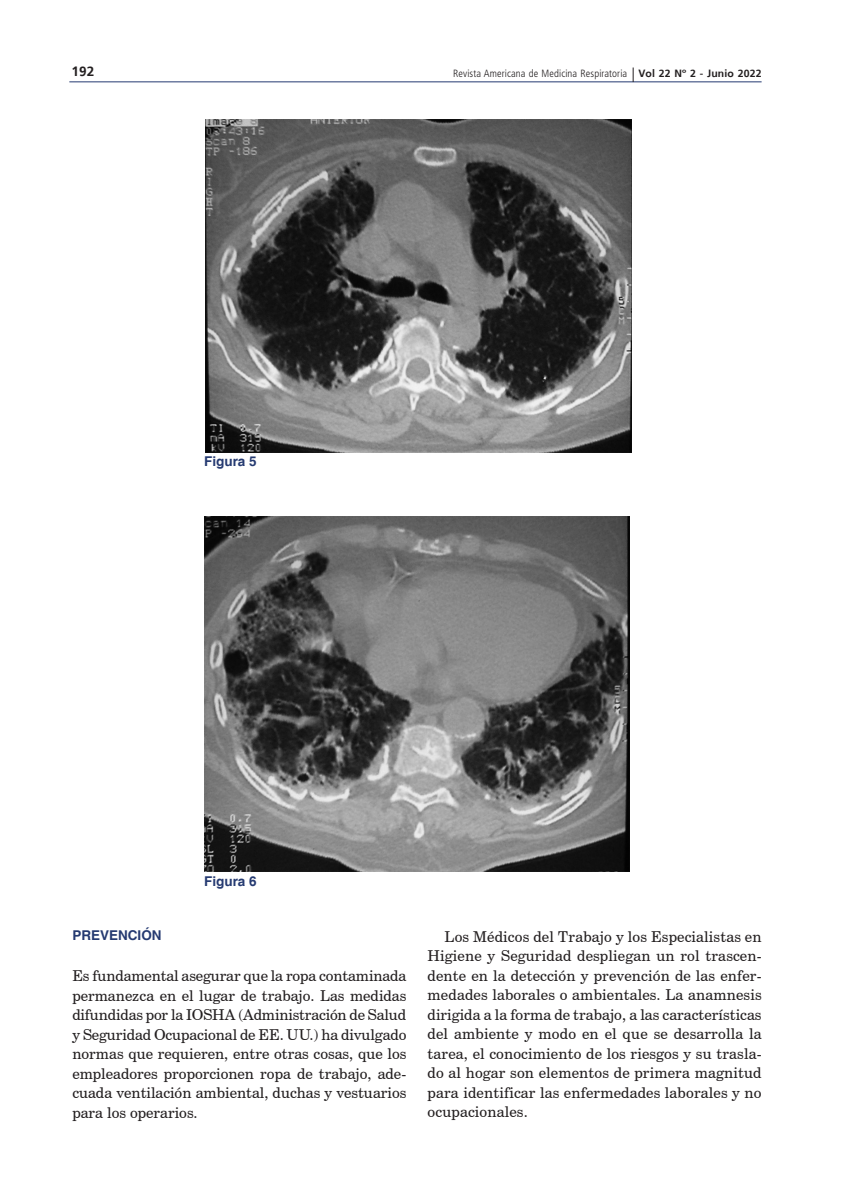
<style>
.page{position:relative;width:851px;height:1191px;background:#fff}
.page>*{position:absolute;margin:0;border:0;box-sizing:border-box;transform-origin:0 0}
.texto{font:15px/19.5px "Century Schoolbook BT";letter-spacing:.01em;color:#231f20;text-align:justify}
.texto1{font:15px/19.5px "Century Schoolbook BT";color:#231f20;text-align:justify}
.epigrafe{font:700 13.5px "Helvetica";color:#253a71}
.subtit{font:700 13.5px "Helvetica";color:#253a71}
.t1{font:700 13.5px "Frutiger";color:#231f20}
.t2{font:300 condensed 10.5px "Frutiger LT Std";letter-spacing:.01em;color:#231f20}
.s1{font-family:"Frutiger";font-weight:700;font-stretch:normal}
</style>
<div class="page">
<hr style="left:69px;top:81px;width:692px;height:1px;background:#253a71">
<svg style="left:632px;top:67px;width:1px;height:15px"></svg>
<img style="left:206px;top:119px;width:425px;height:334px">
<img style="left:204px;top:517px;width:425px;height:355px">
<p class="t1" style="left:71px;top:63px;width:24px">192</p>
<p class="t2" style="left:453px;top:67px;width:310px">Revista Americana de Medicina Respiratoria <span class="s1">Vol 22 Nº 2 - Junio 2022</span></p>
<p class="epigrafe" style="left:204px;top:453px;width:54px">Figura 5</p>
<p class="epigrafe" style="left:204px;top:873px;width:54px">Figura 6</p>
<p class="subtit" style="left:72px;top:927px;width:91px">PREVENCIÓN</p>
<p class="texto1" style="left:72px;top:965px;width:335px">Es fundamental asegurar que la ropa contaminada permanezca en el lugar de trabajo. Las medidas difundidas por la IOSHA (Administración de Salud y Seguridad Ocupacional de EE. UU.) ha divulgado normas que requieren, entre otras cosas, que los empleadores proporcionen ropa de trabajo, ade&shy;cuada ventilación ambiental, duchas y vestuarios para los operarios.</p>
<p class="texto" style="left:427px;top:926px;width:335px;text-indent:17px">Los Médicos del Trabajo y los Especialistas en Higiene y Seguridad despliegan un rol trascen&shy;dente en la detección y prevención de las enfer&shy;medades laborales o ambientales. La anamnesis dirigida a la forma de trabajo, a las características del ambiente y modo en el que se desarrolla la tarea, el conocimiento de los riesgos y su trasla&shy;do al hogar son elementos de primera magnitud para identificar las enfermedades laborales y no ocupacionales.</p>
</div>
